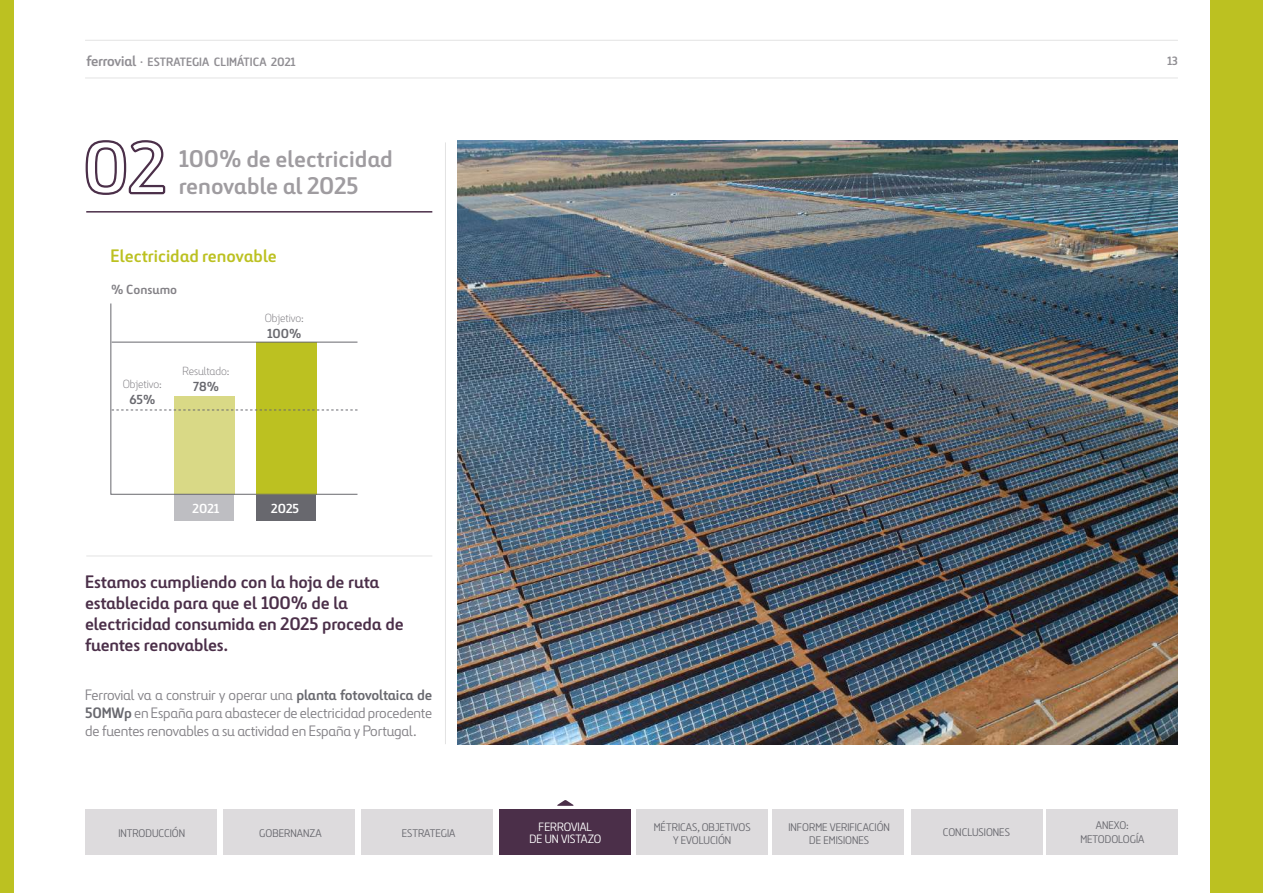
<style>
.page{position:relative;width:1263px;height:893px;background:#fff}
.page>*{position:absolute;margin:0;border:0;box-sizing:border-box;transform-origin:0 0}
.t1{font:700 24px/27px "Ferrovial";color:#9f9ca0}
.t2{font:700 18px/21px "Ferrovial";letter-spacing:-.01em;color:#4b2f49}
.t3{font:700 18px "Ferrovial";color:#bcc121}
.t4{font:15px/18px "Ferrovial";letter-spacing:-.01em;color:#838186;text-align:justify}
.t5{font:700 13.2px "Ferrovial";color:#838186}
.t6{font:700 13.05px "Ferrovial";letter-spacing:-.01em;color:#68686e}
.t7{font:700 13.05px "Ferrovial";color:#fff}
.t8{font:700 12px "Ferrovial";color:#908e93}
.t9{font:12px/12px "Ferrovial";color:#fff;text-align:center}
.t10{font:300 11.7px "Ferrovial";letter-spacing:-.005em;color:#838186}
.t11{font:10.95px/13.2px "Ferrovial";color:#68686e;text-align:center}
.s1{font-size:15px}
.s2{font-weight:700;color:#68686e}
</style>
<div class="page">
<hr style="left:86px;top:211px;width:346px;height:2px;background:#4b2f49">
<svg style="left:85px;top:140px;width:81px;height:55px"></svg>
<hr style="left:86px;top:556px;width:346px;height:1px;background:#e3e3e3">
<div style="left:256px;top:494px;width:60px;height:26px;background:#68686e"></div>
<div style="left:174px;top:494px;width:60px;height:26px;background:#bebec2"></div>
<svg style="left:110px;top:303px;width:248px;height:192px"></svg>
<svg style="left:112px;top:410px;width:245px;height:1px"></svg>
<hr style="left:112px;top:342px;width:245px;height:1px;background:#68686e">
<img style="left:458px;top:140px;width:720px;height:604px">
<div style="left:1211px;top:0;width:52px;height:893px;background:#bcc121"></div>
<div style="left:0;top:0;width:14px;height:893px;background:#bcc121"></div>
<hr style="left:85px;top:78px;width:1093px;height:1px;background:#e3e3e3">
<hr style="left:85px;top:40px;width:1093px;height:1px;background:#e3e3e3">
<div style="left:86px;top:809px;width:131px;height:45px;background:#dddbdd"></div>
<div style="left:224px;top:809px;width:131px;height:46px;background:#dddbdd"></div>
<div style="left:361px;top:809px;width:131px;height:46px;background:#dddbdd"></div>
<div style="left:499px;top:809px;width:131px;height:46px;background:#4b2f49"></div>
<div style="left:636px;top:809px;width:131px;height:46px;background:#dddbdd"></div>
<div style="left:773px;top:809px;width:131px;height:46px;background:#dddbdd"></div>
<svg style="left:557px;top:800px;width:17px;height:6px"></svg>
<div style="left:1047px;top:809px;width:131px;height:46px;background:#dddbdd"></div>
<div style="left:911px;top:809px;width:131px;height:46px;background:#dddbdd"></div>
<hr style="left:445px;top:142px;width:1px;height:602px;background:#e3e3e3">
<p class="t8" style="left:85px;top:54px;width:212px"><span class="s1">∆</span> · ESTRATEGIA CLIMÁTICA 2021</p>
<p class="t8" style="left:1167px;top:53px;width:12px">13</p>
<h1 class="t1" style="left:179px;top:145px;width:216px">100% de electricidad renovable al 2025</h1>
<p class="t3" style="left:111px;top:245px;width:168px">Electricidad renovable</p>
<p class="t5" style="left:111px;top:281px;width:67px">% Consumo</p>
<p class="t10" style="left:123px;top:377px;width:41px">Objetivo:</p>
<p class="t6" style="left:129px;top:391px;width:27px">65%</p>
<p class="t10" style="left:183px;top:364px;width:49px">Resultado:</p>
<p class="t6" style="left:193px;top:378px;width:27px">78%</p>
<p class="t10" style="left:265px;top:311px;width:41px">Objetivo:</p>
<p class="t6" style="left:267px;top:325px;width:36px">100%</p>
<p class="t7" style="left:193px;top:500px;width:28px">2021</p>
<p class="t7" style="left:271px;top:500px;width:29px">2025</p>
<p class="t2" style="left:85px;top:571px;width:320px">Estamos cumpliendo con la hoja de ruta establecida para que el 100% de la electricidad consumida en 2025 proceda de fuentes renovables.</p>
<p class="t4" style="left:85px;top:686px;width:349px">Ferrovial va a construir y operar una <span class="s2">planta fotovoltaica de 50MWp</span> en España para abastecer de electricidad procedente de fuentes renovables a su actividad en España y Portugal.</p>
<p class="t11" style="left:118px;top:826px;width:68px">INTRODUCCIÓN</p>
<p class="t11" style="left:259px;top:826px;width:64px">GOBERNANZA</p>
<p class="t11" style="left:788px;top:820px;width:103px">INFORME VERIFICACIÓN<br>DE EMISIONES</p>
<p class="t11" style="left:402px;top:826px;width:55px">ESTRATEGIA</p>
<p class="t9" style="left:529px;top:821px;width:73px">FERROVIAL<br>DE UN VISTAZO</p>
<p class="t11" style="left:654px;top:820px;width:98px">MÉTRICAS, OBJETIVOS<br>Y EVOLUCIÓN</p>
<p class="t11" style="left:1080px;top:819px;width:66px">ANEXO:<br>METODOLOGÍA</p>
<p class="t11" style="left:943px;top:825px;width:68px">CONCLUSIONES</p>
</div>
